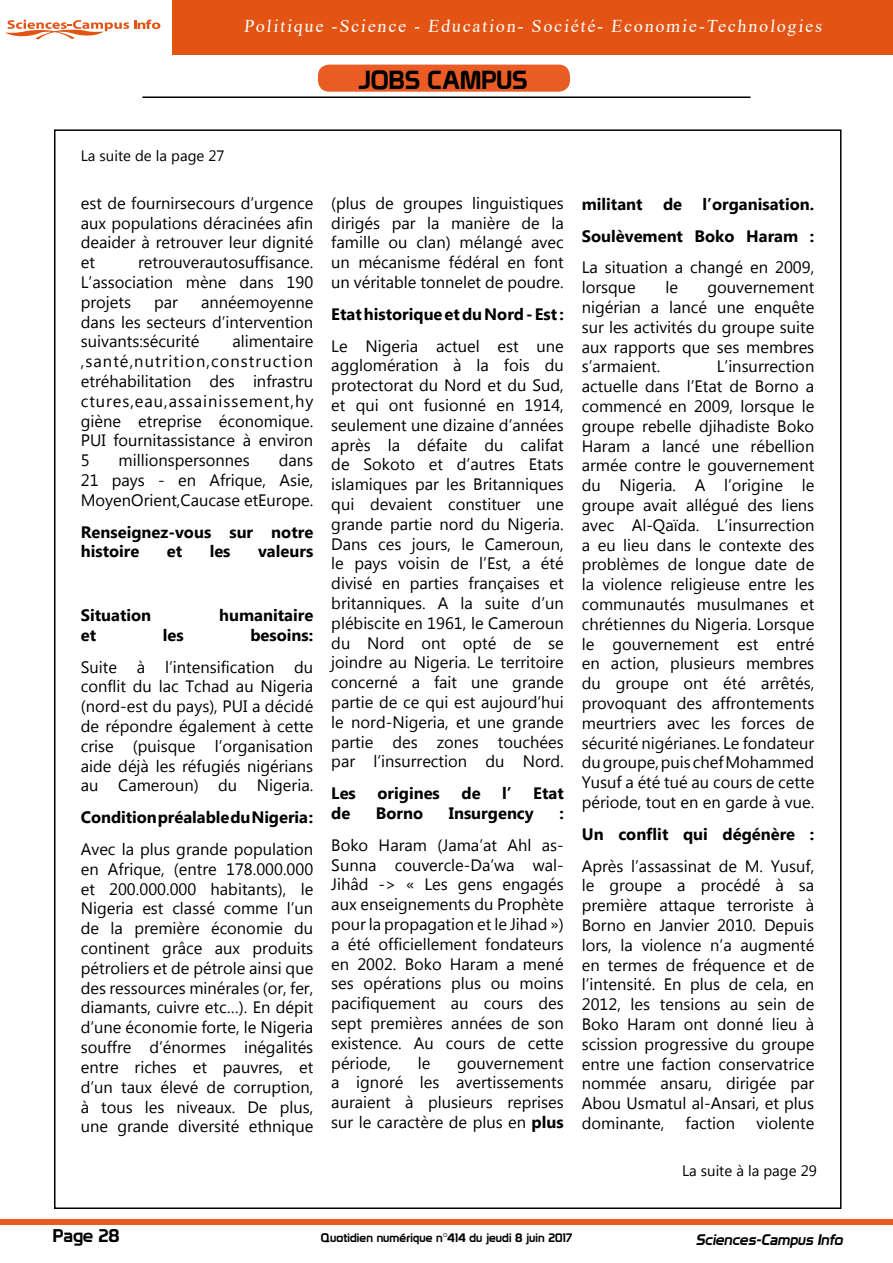
<style>
.page{position:relative;width:893px;height:1263px;background:#fff}
.page>*{position:absolute;margin:0;border:0;box-sizing:border-box;transform-origin:0 0}
.t1{font:25.5px "Prototype";color:#000}
.t2{font:18px "Times New Roman";color:#fff}
.t3{font:18px "Prototype";color:#000}
.t4{font:16.5px/19.8px "Myanmar Text";color:#000;text-align:justify}
.t5{font:700 16.5px/19.8px "Myanmar Text";color:#000}
.t6{font:15px "Myanmar Text";color:#000}
.t7{font:italic 15px "Prototype";color:#000}
.t8{font:12px "Prototype";letter-spacing:.01em;color:#000}
.s1{font-weight:700}
</style>
<div class="page">
<div style="left:1px;top:1219px;width:892px;height:6px;background:#ea5c24"></div>
<hr style="left:142px;top:96px;width:608px;height:2px;background:#000">
<div style="left:319px;top:65px;width:250px;height:26px;background:#ea5c24;border-radius:11px"></div>
<div style="left:318px;top:65px;width:252px;height:27px;border:2px solid #ea5c24;border-radius:11px"></div>
<svg style="left:5px;top:20px;width:155px;height:20px"></svg>
<div style="left:172px;top:0;width:721px;height:54px;background:#e35414"></div>
<p class="t2" style="left:244px;top:13px;width:582px">Politique -Science - Education- Société- Economie-Technologies</p>
<h1 class="t1" style="left:359px;top:64px;width:170px">JOBS CAMPUS</h1>
<p class="t6" style="left:81px;top:148px;width:145px">La suite de la page 27</p>
<p class="t4" style="left:81px;top:193px;width:234px">est de fournirsecours d’urgence aux populations déracinées afin deaider à retrouver leur dignité et</p>
<p class="t4" style="left:81px;top:253px;width:234px;text-indent:57px">retrouverautosuffisance.<br>L’association mène dans 190 projets</p>
<p class="t4" style="left:81px;top:292px;width:234px;text-indent:120px">annéemoyenne dans les secteurs d’intervention suivants:sécurité</p>
<p class="t4" style="left:154px;top:292px;width:25px">par</p>
<p class="t4" style="left:81px;top:332px;width:234px;text-indent:152px">alimentaire ,santé,nutrition,construction etréhabilitation des infrastru ctures,eau,assainissement,hy giène etreprise économique.<br>PUI fournitassistance à environ 5</p>
<p class="t4" style="left:81px;top:451px;width:234px;text-indent:198px">dans 21 pays - en Afrique, Asie, MoyenOrient,Caucase etEurope.</p>
<p class="t5" style="left:81px;top:522px;width:234px">Renseignez-vous sur notre histoire</p>
<p class="t4" style="left:119px;top:451px;width:133px">millionspersonnes</p>
<p class="t5" style="left:167px;top:542px;width:17px">et</p>
<p class="t5" style="left:210px;top:542px;width:22px">les</p>
<p class="t5" style="left:258px;top:542px;width:57px">valeurs</p>
<p class="t5" style="left:81px;top:605px;width:72px">Situation</p>
<p class="t5" style="left:219px;top:605px;width:96px">humanitaire</p>
<p class="t5" style="left:81px;top:625px;width:17px">et</p>
<p class="t5" style="left:163px;top:625px;width:22px">les</p>
<p class="t5" style="left:250px;top:625px;width:64px">besoins:</p>
<p class="t4" style="left:81px;top:657px;width:234px">Suite à l’intensification du conflit du lac Tchad au Nigeria (nord-est du pays), PUI a décidé de répondre également à cette crise (puisque l’organisation aide déjà les réfugiés nigérians au Cameroun) du Nigeria.</p>
<p class="t5" style="left:81px;top:808px;width:234px">Condition préalable du Nigeria :</p>
<p class="t4" style="left:81px;top:839px;width:234px">Avec la plus grande population en Afrique, (entre 178.000.000 et 200.000.000 habitants), le Nigeria est classé comme l’un de la première économie du continent grâce aux produits pétroliers et de pétrole ainsi que des ressources minérales (or, fer, diamants, cuivre etc…). En dépit d’une économie forte, le Nigeria souffre d’énormes inégalités entre riches et pauvres, et d’un taux élevé de corruption, à tous les niveaux. De plus, une grande diversité ethnique</p>
<p class="t4" style="left:331px;top:193px;width:234px">(plus de groupes linguistiques dirigés par la manière de la famille ou clan) mélangé avec un mécanisme fédéral en font un véritable tonnelet de poudre.</p>
<p class="t5" style="left:331px;top:304px;width:234px">Etat historique et du Nord - Est :</p>
<p class="t4" style="left:331px;top:336px;width:234px">Le Nigeria actuel est une agglomération à la fois du protectorat du Nord et du Sud, et qui ont fusionné en 1914, seulement une dizaine d’années après la défaite du califat de Sokoto et d’autres Etats islamiques par les Britanniques qui devaient constituer une grande partie nord du Nigeria.<br>Dans ces jours, le Cameroun, le pays voisin de l’Est, a été divisé en parties françaises et britanniques. A la suite d’un plébiscite en 1961, le Cameroun du Nord ont opté de se joindre au Nigeria. Le territoire concerné a fait une grande partie de ce qui est aujourd’hui le nord-Nigeria, et une grande partie des zones touchées par l’insurrection du Nord.</p>
<p class="t5" style="left:331px;top:784px;width:26px">Les</p>
<p class="t5" style="left:377px;top:784px;width:64px">origines</p>
<p class="t5" style="left:461px;top:784px;width:21px">de</p>
<p class="t5" style="left:502px;top:784px;width:11px">l’</p>
<p class="t5" style="left:533px;top:784px;width:32px">Etat</p>
<p class="t5" style="left:331px;top:803px;width:21px">de</p>
<p class="t5" style="left:376px;top:803px;width:49px">Borno</p>
<p class="t5" style="left:449px;top:803px;width:86px">Insurgency</p>
<p class="t5" style="left:559px;top:803px;width:6px">:</p>
<p class="t4" style="left:331px;top:835px;width:234px">Boko Haram (Jama’at Ahl as-Sunna couvercle-Da’wa wal-Jihâd -&gt; « Les gens engagés aux enseignements du Prophète pour la propagation et le Jihad ») a été officiellement fondateurs en 2002. Boko Haram a mené ses opérations plus ou moins pacifiquement au cours des sept premières années de son existence. Au cours de cette période,</p>
<p class="t4" style="left:418px;top:1053px;width:14px">le</p>
<p class="t4" style="left:331px;top:1053px;width:234px;text-indent:126px">gouvernement a ignoré les avertissements auraient à plusieurs reprises sur le caractère de plus en <span class="s1">plus</span></p>
<p class="t5" style="left:582px;top:188px;width:234px;line-height:31.8px">militant de l’organisation.<br>Soulèvement Boko Haram :</p>
<p class="t4" style="left:582px;top:258px;width:234px">La situation a changé en 2009, lorsque</p>
<p class="t4" style="left:665px;top:277px;width:14px">le</p>
<p class="t4" style="left:582px;top:277px;width:234px;text-indent:126px">gouvernement nigérian a lancé une enquête sur les activités du groupe suite aux rapports que ses membres s’armaient.</p>
<p class="t4" style="left:582px;top:357px;width:234px;text-indent:135px">L’insurrection actuelle dans l’Etat de Borno a commencé en 2009, lorsque le groupe rebelle djihadiste Boko Haram a lancé une rébellion armée contre le gouvernement du Nigeria. A l’origine le groupe avait allégué des liens avec Al-Qaïda. L’insurrection a eu lieu dans le contexte des problèmes de longue date de la violence religieuse entre les communautés musulmanes et chrétiennes du Nigeria. Lorsque le gouvernement est entré en action, plusieurs membres du groupe ont été arrêtés, provoquant des affrontements meurtriers avec les forces de sécurité nigérianes. Le fondateur du groupe, puis chef Mohammed Yusuf a été tué au cours de cette période, tout en en garde à vue.</p>
<p class="t5" style="left:582px;top:824px;width:234px">Un conflit qui dégénère :</p>
<p class="t4" style="left:582px;top:856px;width:234px">Après l’assassinat de M. Yusuf, le groupe a procédé à sa première attaque terroriste à Borno en Janvier 2010. Depuis lors, la violence n’a augmenté en termes de fréquence et de l’intensité. En plus de cela, en 2012, les tensions au sein de Boko Haram ont donné lieu à scission progressive du groupe entre une faction conservatrice nommée ansaru, dirigée par Abou Usmatul al-Ansari, et plus dominante,</p>
<p class="t4" style="left:685px;top:1113px;width:51px">faction</p>
<p class="t4" style="left:757px;top:1113px;width:59px">violente</p>
<p class="t6" style="left:682px;top:1162px;width:136px">La suite à la page 29</p>
<p class="t3" style="left:53px;top:1225px;width:68px">Page 28</p>
<p class="t8" style="left:321px;top:1230px;width:253px">Quotidien numérique n°414 du jeudi 8 juin 2017</p>
<p class="t7" style="left:696px;top:1231px;width:152px">Sciences-Campus Info</p>
</div>
